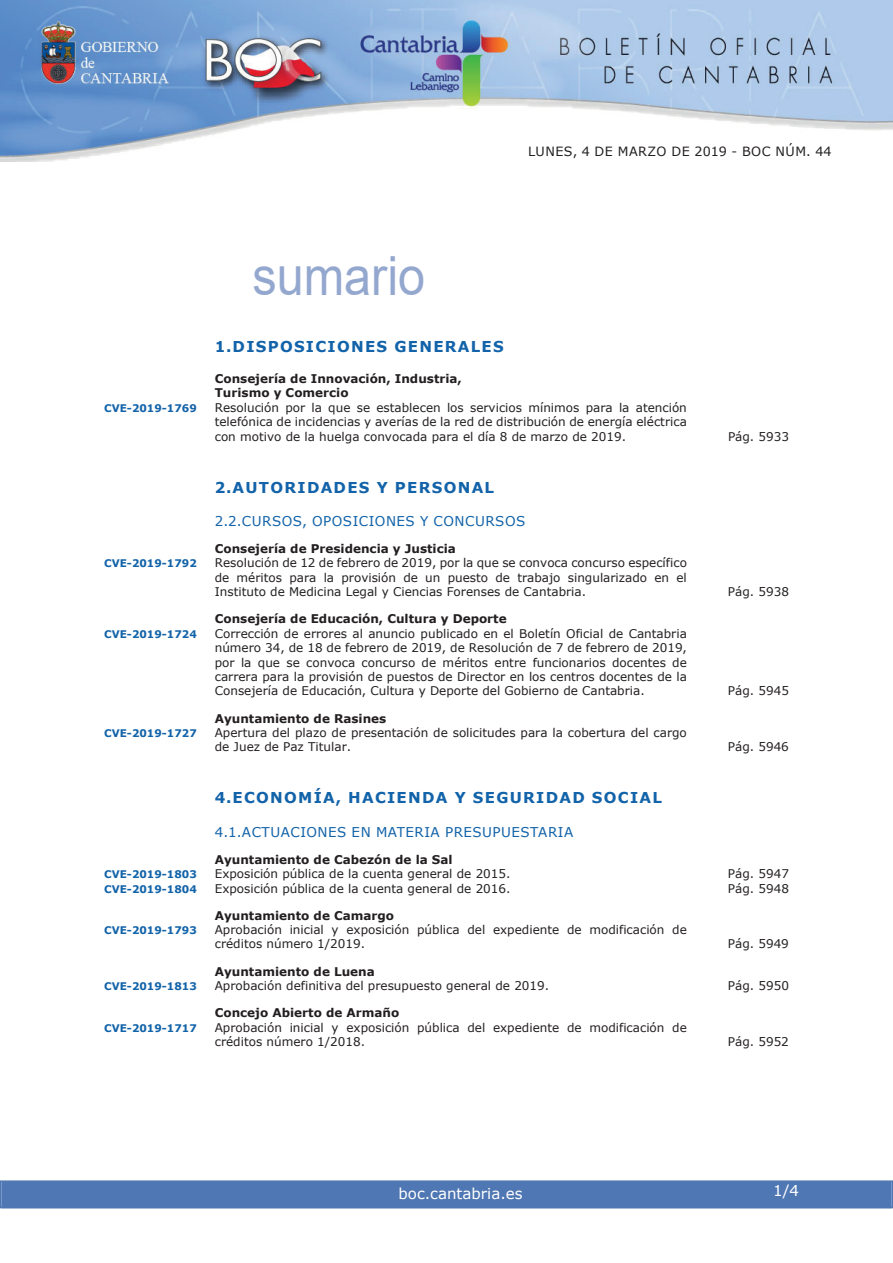
<style>
.page{position:relative;width:893px;height:1263px;background:#fff}
.page>*{position:absolute;margin:0;border:0;box-sizing:border-box;transform-origin:0 0}
.t1{font:54px "Arial";color:#94a8cf;scale:.9 1}
.t2{font:700 15px "Verdana";letter-spacing:.085em;color:#1263a9}
.t3{font:15px "Verdana";color:#fff}
.t4{font:13.5px "Verdana";letter-spacing:.035em;color:#1263a9}
.t5{font:12.75px "Verdana";letter-spacing:.035em;color:#231f20}
.t6{font:12px/14.4px "Verdana";color:#231f20;text-align:justify}
.t7{font:700 12px/14.4px "Verdana";color:#231f20}
.t8{font:700 10.5px "Verdana";color:#1263a9}
</style>
<div class="page">
<img style="left:0;top:0;width:893px;height:161px">
<div style="left:2px;top:1181px;width:889px;height:27px;background:#4f77b3"></div>
<div style="left:0;top:1180px;width:893px;height:28px;border:2px solid #4f77b3"></div>
<p class="t5" style="left:528px;top:143px;width:305px">LUNES, 4 DE MARZO DE 2019 - BOC NÚM. 44</p>
<h1 class="t1" style="left:252px;top:246px;width:194px">sumario</h1>
<p class="t2" style="left:215px;top:337px;width:291px">1.DISPOSICIONES GENERALES</p>
<p class="t7" style="left:215px;top:371px;width:249px">Consejería de Innovación, Industria,<br>Turismo y Comercio</p>
<p class="t8" style="left:104px;top:401px;width:94px">CVE-2019-1769</p>
<p class="t6" style="left:215px;top:400px;width:474px">Resolución por la que se establecen los servicios mínimos para la atención telefónica de incidencias y averías de la red de distribución de energía eléctrica con motivo de la huelga convocada para el día 8 de marzo de 2019.</p>
<p class="t2" style="left:215px;top:478px;width:281px">2.AUTORIDADES Y PERSONAL</p>
<p class="t4" style="left:215px;top:512px;width:312px">2.2.CURSOS, OPOSICIONES Y CONCURSOS</p>
<p class="t7" style="left:215px;top:541px;width:243px">Consejería de Presidencia y Justicia</p>
<p class="t8" style="left:104px;top:557px;width:94px">CVE-2019-1792</p>
<p class="t6" style="left:215px;top:555px;width:474px">Resolución de 12 de febrero de 2019, por la que se convoca concurso específico de méritos para la provisión de un puesto de trabajo singularizado en el Instituto de Medicina Legal y Ciencias Forenses de Cantabria.</p>
<p class="t7" style="left:215px;top:611px;width:293px">Consejería de Educación, Cultura y Deporte</p>
<p class="t8" style="left:104px;top:627px;width:94px">CVE-2019-1724</p>
<p class="t6" style="left:215px;top:626px;width:474px">Corrección de errores al anuncio publicado en el Boletín Oficial de Cantabria número 34, de 18 de febrero de 2019, de Resolución de 7 de febrero de 2019, por la que se convoca concurso de méritos entre funcionarios docentes de carrera para la provisión de puestos de Director en los centros docentes de la Consejería de Educación, Cultura y Deporte del Gobierno de Cantabria.</p>
<p class="t7" style="left:215px;top:711px;width:173px">Ayuntamiento de Rasines</p>
<p class="t8" style="left:104px;top:726px;width:94px">CVE-2019-1727</p>
<p class="t6" style="left:215px;top:725px;width:474px">Apertura del plazo de presentación de solicitudes para la cobertura del cargo de Juez de Paz Titular.</p>
<p class="t2" style="left:215px;top:788px;width:449px">4.ECONOMÍA, HACIENDA Y SEGURIDAD SOCIAL</p>
<p class="t4" style="left:215px;top:823px;width:360px">4.1.ACTUACIONES EN MATERIA PRESUPUESTARIA</p>
<p class="t7" style="left:215px;top:852px;width:239px">Ayuntamiento de Cabezón de la Sal</p>
<p class="t6" style="left:728px;top:429px;width:63px">Pág. 5933</p>
<p class="t6" style="left:728px;top:584px;width:63px">Pág. 5938</p>
<p class="t6" style="left:728px;top:683px;width:63px">Pág. 5945</p>
<p class="t6" style="left:728px;top:739px;width:63px">Pág. 5946</p>
<p class="t8" style="left:104px;top:868px;width:94px">CVE-2019-1803</p>
<p class="t6" style="left:215px;top:866px;width:297px">Exposición pública de la cuenta general de 2015.</p>
<p class="t6" style="left:728px;top:866px;width:63px">Pág. 5947</p>
<p class="t8" style="left:104px;top:882px;width:94px">CVE-2019-1804</p>
<p class="t6" style="left:215px;top:881px;width:297px">Exposición pública de la cuenta general de 2016.</p>
<p class="t6" style="left:728px;top:881px;width:63px">Pág. 5948</p>
<p class="t7" style="left:215px;top:908px;width:181px">Ayuntamiento de Camargo</p>
<p class="t8" style="left:104px;top:924px;width:94px">CVE-2019-1793</p>
<p class="t6" style="left:215px;top:922px;width:474px">Aprobación inicial y exposición pública del expediente de modificación de créditos número 1/2019.</p>
<p class="t6" style="left:728px;top:936px;width:63px">Pág. 5949</p>
<p class="t7" style="left:215px;top:964px;width:162px">Ayuntamiento de Luena</p>
<p class="t8" style="left:104px;top:979px;width:94px">CVE-2019-1813</p>
<p class="t6" style="left:215px;top:978px;width:336px">Aprobación definitiva del presupuesto general de 2019.</p>
<p class="t6" style="left:728px;top:978px;width:63px">Pág. 5950</p>
<p class="t7" style="left:215px;top:1005px;width:186px">Concejo Abierto de Armaño</p>
<p class="t8" style="left:104px;top:1021px;width:94px">CVE-2019-1717</p>
<p class="t6" style="left:215px;top:1020px;width:474px">Aprobación inicial y exposición pública del expediente de modificación de créditos número 1/2018.</p>
<p class="t6" style="left:728px;top:1034px;width:63px">Pág. 5952</p>
<p class="t3" style="left:398px;top:1184px;width:126px">boc.cantabria.es</p>
<p class="t3" style="left:773px;top:1181px;width:27px">1/4</p>
</div>
